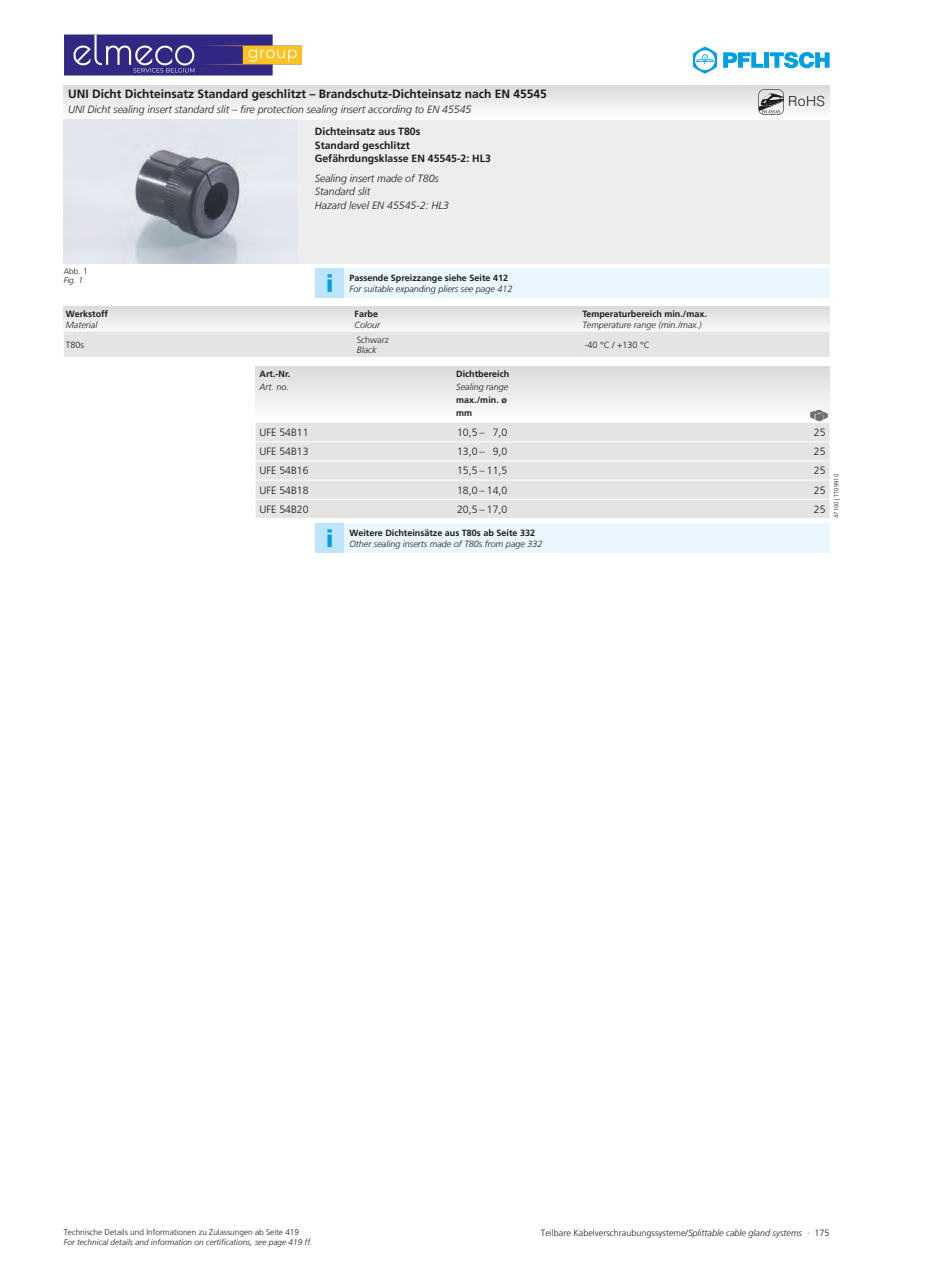
<style>
.page{position:relative;width:936px;height:1263px;background:#fff}
.page>*{position:absolute;margin:0;border:0;box-sizing:border-box;transform-origin:0 0}
.t1{font:900 24px "Frutiger LT Com";color:#009fe3}
.t2{font:300 13.95px "Helvetica";color:#1d1d1b}
.t3{font:700 12px "Frutiger LT Com";color:#1d1d1b}
.t4{font:italic 300 10.5px/13.5px "Frutiger LT Com";color:#1d1d1b}
.t5{font:300 10.5px "Frutiger LT Com";color:#1d1d1b}
.t6{font:700 10.5px/13.5px "Frutiger LT Com";color:#1d1d1b}
.t7{font:700 9px/13.6px "Frutiger LT Com";color:#1d1d1b}
.t8{font:italic 300 9px "Frutiger LT Com";color:#1d1d1b}
.t9{font:300 9px "Frutiger LT Com";color:#1d1d1b}
.t10{font:italic 300 8.25px "Frutiger LT Com";color:#1d1d1b}
.t11{font:300 8.25px "Frutiger LT Com";color:#1d1d1b}
.t12{font:300 6px "Frutiger LT Com";color:#1d1d1b}
.s1{font-style:italic}
</style>
<div class="page">
<svg style="left:723px;top:52px;width:40px;height:16px"></svg>
<div style="left:764px;top:52px;width:5px;height:16px;background:#009fe3"></div>
<svg style="left:770px;top:52px;width:59px;height:16px"></svg>
<svg style="left:692px;top:47px;width:25px;height:26px"></svg>
<div style="left:255px;top:366px;width:574px;height:57px;background:linear-gradient(to bottom,#dbdada,#fff)"></div>
<div style="left:255px;top:423px;width:574px;height:95px;background:#e4e4e3"></div>
<hr style="left:255px;top:441px;width:186px;height:1px;background:#fff">
<hr style="left:452px;top:441px;width:194px;height:1px;background:#fff">
<hr style="left:646px;top:441px;width:162px;height:1px;background:#fff">
<svg style="left:808px;top:441px;width:21px;height:1px"></svg>
<hr style="left:255px;top:461px;width:186px;height:1px;background:#fff">
<hr style="left:452px;top:461px;width:194px;height:1px;background:#fff">
<hr style="left:646px;top:461px;width:162px;height:1px;background:#fff">
<svg style="left:808px;top:461px;width:21px;height:1px"></svg>
<hr style="left:255px;top:480px;width:186px;height:1px;background:#fff">
<hr style="left:452px;top:480px;width:194px;height:1px;background:#fff">
<hr style="left:646px;top:480px;width:162px;height:1px;background:#fff">
<svg style="left:808px;top:480px;width:21px;height:1px"></svg>
<hr style="left:255px;top:499px;width:186px;height:1px;background:#fff">
<hr style="left:452px;top:499px;width:194px;height:1px;background:#fff">
<hr style="left:646px;top:499px;width:162px;height:1px;background:#fff">
<svg style="left:808px;top:499px;width:21px;height:1px"></svg>
<svg style="left:810px;top:410px;width:17px;height:11px"></svg>
<svg style="left:64px;top:306px;width:765px;height:26px"></svg>
<div style="left:64px;top:85px;width:765px;height:179px;background:#ededed"></div>
<div style="left:64px;top:85px;width:765px;height:34px;background:linear-gradient(to bottom,#dadada,#fdfdfd)"></div>
<img style="left:64px;top:119px;width:234px;height:145px">
<div style="left:315px;top:268px;width:29px;height:30px;background:#bde4fa"></div>
<div style="left:344px;top:268px;width:485px;height:30px;background:#ebf7fe"></div>
<div style="left:315px;top:523px;width:29px;height:30px;background:#bde4fa"></div>
<div style="left:344px;top:523px;width:485px;height:30px;background:#ebf7fe"></div>
<div style="left:64px;top:332px;width:765px;height:25px;background:#e4e4e3"></div>
<svg style="left:758px;top:89px;width:25px;height:26px"></svg>
<img style="left:64px;top:34px;width:238px;height:42px">
<h3 class="t3" style="left:68px;top:87px;width:480px">UNI Dicht Dichteinsatz Standard geschlitzt – Brandschutz-Dichteinsatz nach EN 45545</h3>
<p class="t4" style="left:68px;top:103px;width:405px">UNI Dicht sealing insert standard slit – fire protection sealing insert according to EN 45545</p>
<p class="t6" style="left:315px;top:125px;width:178px">Dichteinsatz aus T80s<br>Standard geschlitzt<br>Gefährdungsklasse EN 45545-2: HL3</p>
<p class="t4" style="left:315px;top:172px;width:136px">Sealing insert made of T80s<br>Standard slit<br>Hazard level EN 45545-2: HL3</p>
<h2 class="t2" style="left:788px;top:89px;width:38px">RoHS</h2>
<p class="t11" style="left:64px;top:266px;width:25px">Abb. 1</p>
<p class="t10" style="left:64px;top:275px;width:21px">Fig. 1</p>
<p class="t7" style="left:66px;top:307px;width:44px">Werkstoff</p>
<p class="t8" style="left:66px;top:319px;width:33px">Material</p>
<p class="t9" style="left:66px;top:340px;width:20px">T80s</p>
<h1 class="t1" style="left:326px;top:269px;width:10px">i</h1>
<p class="t7" style="left:349px;top:271px;width:160px">Passende Spreizzange siehe Seite 412</p>
<p class="t8" style="left:349px;top:283px;width:165px">For suitable expanding pliers see page 412</p>
<p class="t7" style="left:354px;top:307px;width:25px">Farbe</p>
<p class="t8" style="left:354px;top:319px;width:27px">Colour</p>
<p class="t9" style="left:357px;top:334px;width:33px">Schwarz</p>
<p class="t8" style="left:357px;top:345px;width:21px">Black</p>
<p class="t7" style="left:582px;top:307px;width:126px">Temperaturbereich min./max.</p>
<p class="t8" style="left:582px;top:319px;width:121px">Temperature range (min./max.)</p>
<p class="t9" style="left:584px;top:340px;width:67px">-40 °C / +130 °C</p>
<p class="t7" style="left:259px;top:367px;width:32px">Art.-Nr.</p>
<p class="t7" style="left:456px;top:367px;width:54px">Dichtbereich</p>
<p class="t8" style="left:259px;top:381px;width:31px">Art. no.</p>
<p class="t8" style="left:456px;top:381px;width:54px">Sealing range</p>
<p class="t7" style="left:456px;top:393px;width:52px">max./min. ø mm</p>
<p class="t5" style="left:259px;top:426px;width:51px">UFE 54B11</p>
<p class="t5" style="left:457px;top:426px;width:52px">10,5 – 7,0</p>
<p class="t5" style="left:813px;top:426px;width:13px">25</p>
<p class="t5" style="left:259px;top:446px;width:51px">UFE 54B13</p>
<p class="t5" style="left:457px;top:445px;width:52px">13,0 – 9,0</p>
<p class="t5" style="left:813px;top:446px;width:13px">25</p>
<p class="t5" style="left:259px;top:465px;width:51px">UFE 54B16</p>
<p class="t5" style="left:457px;top:465px;width:52px">15,5 – 11,5</p>
<p class="t5" style="left:813px;top:465px;width:13px">25</p>
<p class="t5" style="left:259px;top:484px;width:51px">UFE 54B18</p>
<p class="t5" style="left:457px;top:484px;width:52px">18,0 – 14,0</p>
<p class="t5" style="left:813px;top:484px;width:13px">25</p>
<p class="t5" style="left:259px;top:503px;width:51px">UFE 54B20</p>
<p class="t5" style="left:457px;top:503px;width:52px">20,5 – 17,0</p>
<p class="t5" style="left:813px;top:503px;width:13px">25</p>
<h1 class="t1" style="left:326px;top:524px;width:10px">i</h1>
<p class="t7" style="left:349px;top:526px;width:187px">Weitere Dichteinsätze aus T80s ab Seite 332</p>
<p class="t8" style="left:349px;top:538px;width:195px">Other sealing inserts made of T80s from page 332</p>
<p class="t12" style="left:832px;top:518px;width:46px;rotate:-90deg">47100 | TT09910</p>
<p class="t11" style="left:64px;top:1227px;width:237px">Technische Details und Informationen zu Zulassungen ab Seite 419</p>
<p class="t9" style="left:541px;top:1227px;width:290px">Teilbare Kabelverschraubungssysteme/<span class="s1">Splittable cable gland systems</span> ∙ 175</p>
<p class="t10" style="left:64px;top:1237px;width:250px">For technical details and information on certifications, see page 419 ff.</p>
</div>
